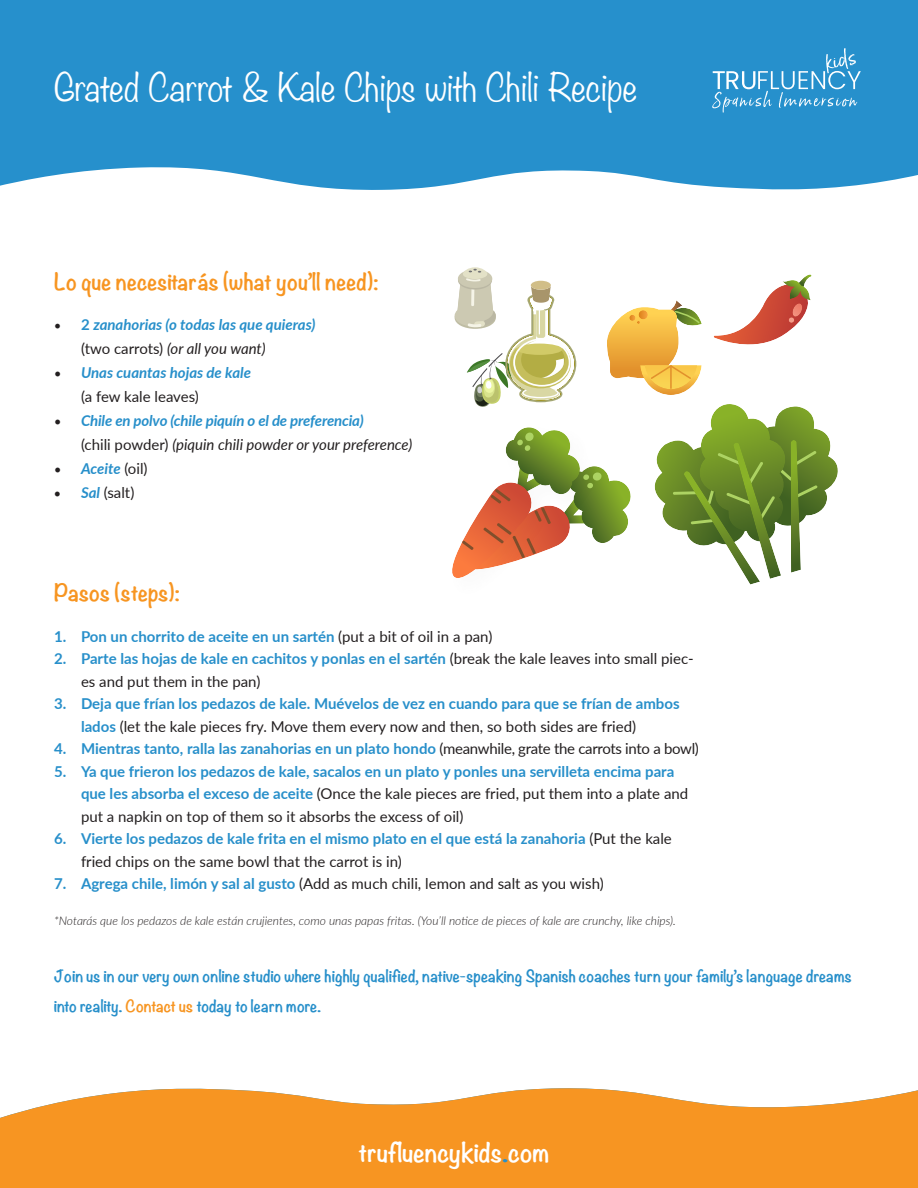
<style>
.page{position:relative;width:918px;height:1188px;background:#fff}
.page>*{position:absolute;margin:0;border:0;box-sizing:border-box;transform-origin:0 0}
.t1{font:300 34.5px "Noteworthy";color:#fff}
.t2{font:700 24px "Noteworthy";color:#fff}
.t3{font:700 21px "Noteworthy";color:#f79521}
.t4{font:700 15px/22.5px "Lato";color:#278fca}
.t5{font:italic 700 15px/24px "Lato";letter-spacing:-.01em;color:#278fca}
.t6{font:15px/22.5px "Lato";color:#231f20}
.t7{font:700 15px/30px "Noteworthy";color:#278fca}
.t8{font:italic 300 12px "Lato";color:#231f20}
.s1{font-family:"Minion Pro";font-weight:400;font-style:normal;font-size:18px;color:#231f20}
.s2{font-style:normal}
.s3{font-weight:400;font-style:normal;color:#231f20}
.s4{font-weight:400;color:#231f20}
.s5{font-family:"Minion Pro";font-size:18px;color:#231f20}
.s6{font-family:"Minion Pro";font-weight:700;font-style:italic;font-size:18px}
.s7{font-weight:700;font-style:italic;color:#278fca}
.s8{font-weight:700;color:#278fca}
.s9{color:#f79521}
.s10{color:#278fca}
</style>
<div class="page">
<div style="left:0;top:0;width:918px;height:52px;background:#2690cc"></div>
<svg style="left:0;top:52px;width:918px;height:138px;background:#3799d0"></svg>
<svg style="left:0;top:1088px;width:918px;height:100px;background:#f79f37"></svg>
<svg style="left:452px;top:427px;width:179px;height:151px"></svg>
<svg style="left:455px;top:267px;width:121px;height:140px"></svg>
<svg style="left:654px;top:404px;width:184px;height:181px"></svg>
<svg style="left:607px;top:300px;width:95px;height:95px"></svg>
<svg style="left:713px;top:275px;width:99px;height:70px"></svg>
<svg style="left:712px;top:48px;width:149px;height:65px;background:#419dd2"></svg>
<h1 class="t1" style="left:54px;top:67px;width:585px">Grated Carrot &amp; Kale Chips with Chili Recipe</h1>
<h3 class="t3" style="left:54px;top:262px;width:326px">Lo que necesitarás (what you’ll need):</h3>
<p class="t5" style="left:81px;top:314px;width:236px;text-indent:-27px"><span class="s1">•</span> <span class="s2">2</span> zanahorias (o todas las que quieras) <span class="s3">(two carrots)</span> <span class="s4">(or all you want)</span></p>
<p class="t5" style="left:81px;top:362px;width:172px;text-indent:-27px"><span class="s5">•</span> Unas cuantas hojas de kale <span class="s3">(a few kale leaves)</span></p>
<p class="t5" style="left:81px;top:410px;width:333px;text-indent:-27px"><span class="s5">•</span> Chile en polvo (chile piquín o el de preferencia)<br><span class="s3">(chili powder)</span> <span class="s4">(piquin chili powder or your preference)</span></p>
<p class="t5" style="left:54px;top:458px;width:95px"><span class="s5">•</span> Aceite <span class="s3">(oil)</span></p>
<p class="t6" style="left:54px;top:482px;width:82px"><span class="s6">•</span> <span class="s7">Sal</span> (salt)</p>
<h3 class="t3" style="left:54px;top:574px;width:128px">Pasos (steps):</h3>
<p class="t4" style="left:54px;top:626px;width:440px">1. Pon un chorrito de aceite en un sartén <span class="s4">(put a bit of oil in a pan)</span></p>
<p class="t6" style="left:81px;top:649px;width:614px;text-indent:-27px"><span class="s8">2. Parte las hojas de kale en cachitos y ponlas en el sartén</span> (break the kale leaves into small piec&shy;es and put them in the pan)</p>
<p class="t4" style="left:81px;top:694px;width:600px;text-indent:-27px">3. Deja que frían los pedazos de kale. Muévelos de vez en cuando para que se frían de ambos lados <span class="s4">(let the kale pieces fry. Move them every now and then, so both sides are fried)</span></p>
<p class="t4" style="left:54px;top:739px;width:646px">4. Mientras tanto, ralla las zanahorias en un plato hondo <span class="s4">(meanwhile, grate the carrots into a bowl)</span></p>
<p class="t4" style="left:81px;top:761px;width:609px;text-indent:-27px">5. Ya que frieron los pedazos de kale, sacalos en un plato y ponles una servilleta encima para que les absorba el exceso de aceite <span class="s4">(Once the kale pieces are fried, put them into a plate and put a napkin on top of them so it absorbs the excess of oil)</span></p>
<p class="t4" style="left:81px;top:829px;width:592px;text-indent:-27px">6. Vierte los pedazos de kale frita en el mismo plato en el que está la zanahoria <span class="s4">(Put the kale fried chips on the same bowl that the carrot is in)</span></p>
<p class="t6" style="left:54px;top:874px;width:551px"><span class="s8">7. Agrega chile, limón y sal al gusto</span> (Add as much chili, lemon and salt as you wish)</p>
<p class="t8" style="left:54px;top:916px;width:624px">*Notarás que los pedazos de kale están crujientes, como unas papas fritas. (You’ll notice de pieces of kale are crunchy, like chips).</p>
<p class="t7" style="left:54px;top:961px;width:800px">Join us in our very own online studio where highly qualified, native-speaking Spanish coaches turn your family’s language dreams into reality. <span class="s9">Contact us</span> today to learn more.</p>
<h2 class="t2" style="left:359px;top:1131px;width:193px">trufluencykids<span class="s10">.</span>com</h2>
</div>
